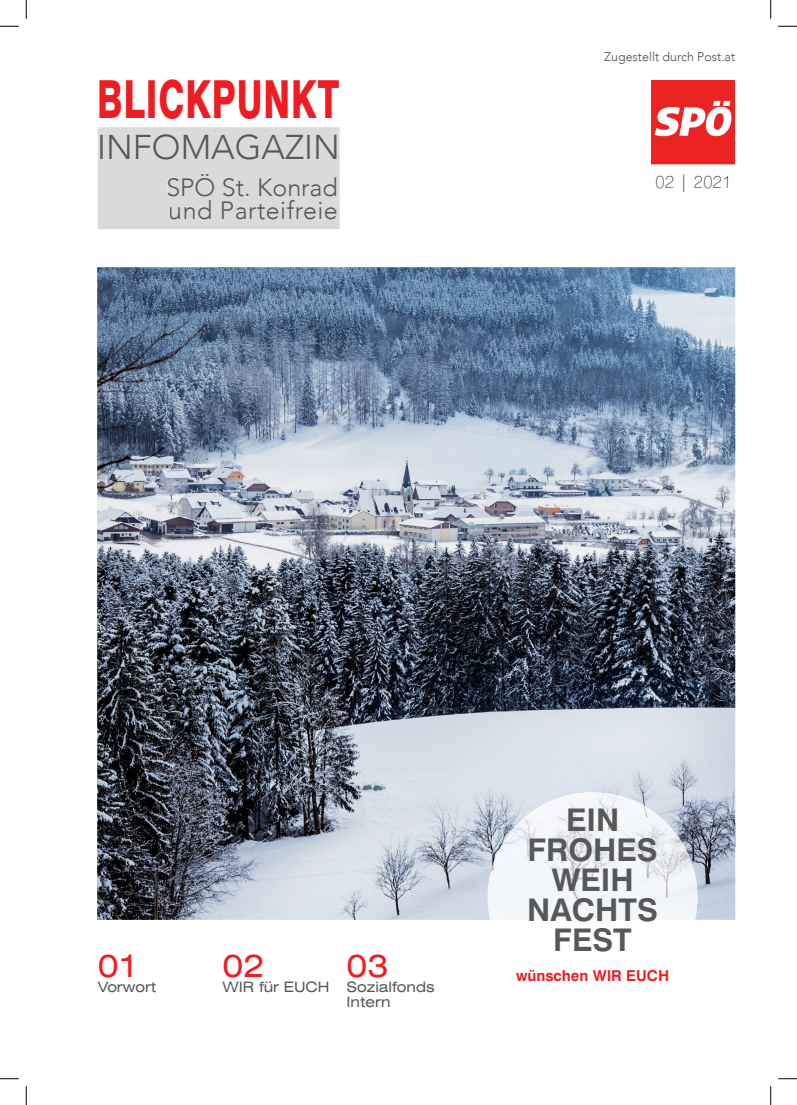
<style>
.page{position:relative;width:797px;height:1105px;background:#fff}
.page>*{position:absolute;margin:0;border:0;box-sizing:border-box;transform-origin:0 0}
.t1{font:800 52.5px "Swiss 721 BT";letter-spacing:.025em;color:#ee1d23;scale:.67 1}
.t2{font:300 34.38px "Avenir";color:#57585a}
.t3{font:700 31.25px/30px "Swiss 721 BT";color:#57585a;text-align:center}
.t4{font:expanded 31.25px "Swiss 721 BT";color:#ee1d23}
.t5{font:300 25px/22.5px "Avenir";letter-spacing:.02em;color:#57585a}
.t6{font:100 17.5px "Swiss 721 BT";letter-spacing:.025em;color:#231f20}
.t7{font:700 15px "Swiss 721 BT";color:#ee1d23}
.t8{font:expanded 14.38px/15px "Swiss 721 BT";color:#57585a}
.t9{font:300 12.5px "Avenir";color:#4b4c4d}
</style>
<div class="page">
<img style="left:651px;top:80px;width:84px;height:85px">
<img style="left:97px;top:267px;width:638px;height:653px">
<div style="left:98px;top:127px;width:241px;height:102px;background:#d9dadc"></div>
<div style="left:100px;top:134px;width:236px;height:25px;background:#d9dadc"></div>
<div style="left:168px;top:178px;width:25px;height:19px;background:#d9dadc"></div>
<div style="left:196px;top:174px;width:142px;height:23px;background:#d9dadc"></div>
<div style="left:170px;top:200px;width:166px;height:19px;background:#d9dadc"></div>
<img style="left:488px;top:792px;width:209px;height:128px">
<svg style="left:0;top:25px;width:19px;height:2px"></svg>
<svg style="left:778px;top:25px;width:19px;height:2px"></svg>
<svg style="left:0;top:1078px;width:19px;height:1px"></svg>
<svg style="left:778px;top:1078px;width:19px;height:1px"></svg>
<svg style="left:25px;top:0;width:2px;height:19px"></svg>
<svg style="left:25px;top:1086px;width:2px;height:19px"></svg>
<svg style="left:770px;top:0;width:1px;height:19px"></svg>
<svg style="left:770px;top:1086px;width:1px;height:19px"></svg>
<p class="t9" style="left:604px;top:49px;width:133px">Zugestellt durch Post.at</p>
<h1 class="t1" style="left:97px;top:67px;width:363px">BLICKPUNKT</h1>
<h2 class="t2" style="left:97px;top:127px;width:244px">INFOMAGAZIN</h2>
<h3 class="t5" style="left:166px;top:177px;width:173px">SPÖ St. Konrad und Parteifreie</h3>
<p class="t6" style="left:655px;top:171px;width:78px">02 | 2021</p>
<h3 class="t4" style="left:98px;top:947px;width:43px">01</h3>
<p class="t8" style="left:98px;top:979px;width:60px">Vorwort</p>
<h3 class="t4" style="left:222px;top:947px;width:43px">02</h3>
<p class="t8" style="left:222px;top:979px;width:108px">WIR für EUCH</p>
<h3 class="t4" style="left:346px;top:947px;width:43px">03</h3>
<p class="t8" style="left:346px;top:979px;width:90px">Sozialfonds<br>Intern</p>
<h3 class="t3" style="left:527px;top:804px;width:132px">EIN<br>FROHES<br>WEIH<br>NACHTS<br>FEST</h3>
<p class="t7" style="left:516px;top:966px;width:155px">wünschen WIR EUCH</p>
</div>
